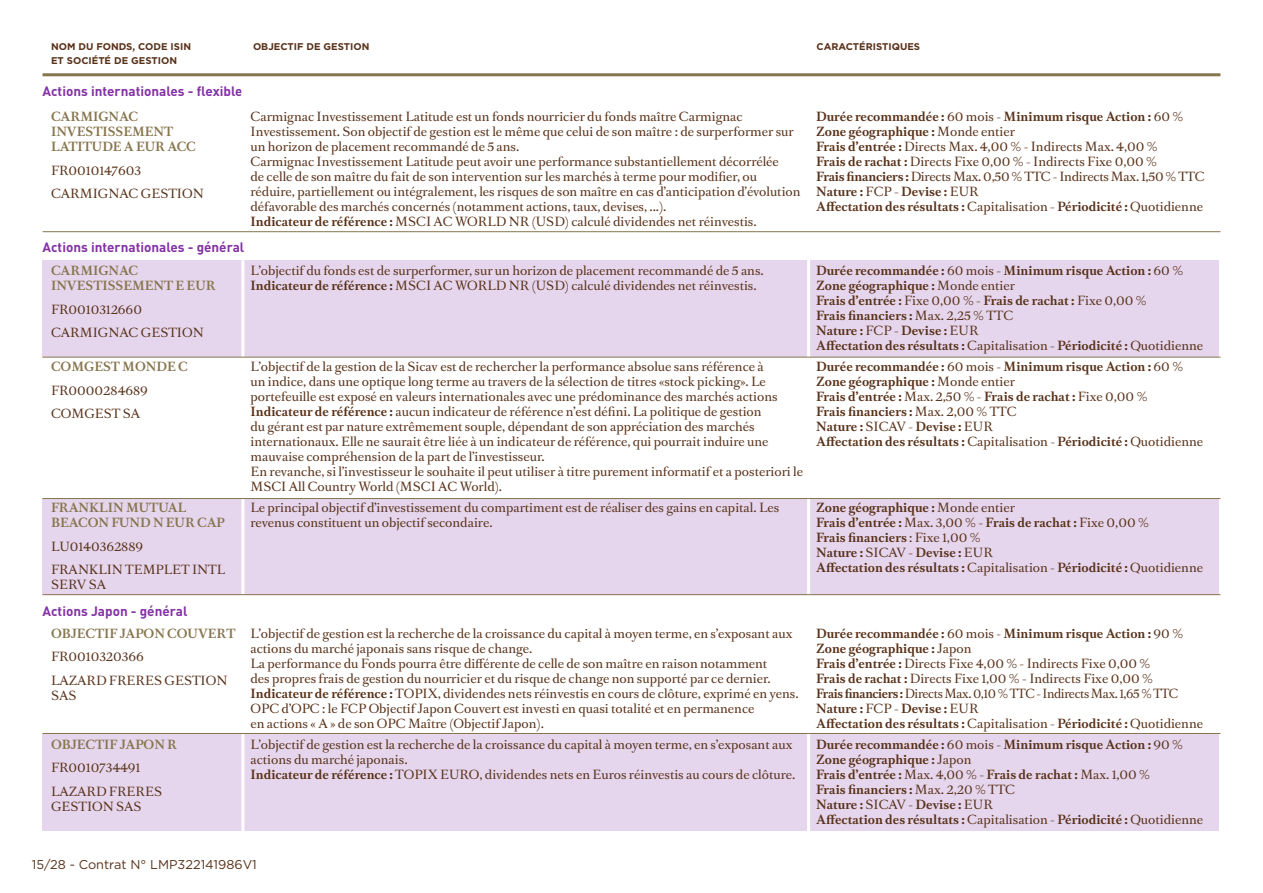
<style>
.page{position:relative;width:1263px;height:893px;background:#fff}
.page>*{position:absolute;margin:0;border:0;box-sizing:border-box;transform-origin:0 0}
.t1{font:700 13.5px "DIN";color:#8431a6}
.t2{font:12.75px "Gotham";color:#583119}
.t3{font:12px/15px "Romain BP Text";color:#583119}
.t4{font:700 12px/15px "Romain BP Text";color:#583119}
.t5{font:700 12px/15px "Romain BP Text";color:#86754d}
.t6{font:700 9.75px/13.5px "Gotham";color:#583119}
.s1{font-weight:700}
.s2{font-weight:400}
</style>
<div class="page">
<div style="left:43px;top:260px;width:1176px;height:97px;background:#e6d6ed"></div>
<div style="left:43px;top:498px;width:1176px;height:96px;background:#e6d6ed"></div>
<div style="left:43px;top:734px;width:1176px;height:96px;background:#e6d6ed"></div>
<hr style="left:43px;top:73px;width:1177px;height:3px;background:#86754d">
<hr style="left:241px;top:602px;width:3px;height:233px;background:#fff">
<hr style="left:241px;top:255px;width:3px;height:346px;background:#fff">
<hr style="left:807px;top:602px;width:3px;height:230px;background:#fff">
<hr style="left:807px;top:239px;width:3px;height:357px;background:#fff">
<hr style="left:43px;top:231px;width:1177px;height:1px;background:#86754d">
<hr style="left:43px;top:357px;width:1177px;height:1px;background:#86754d">
<hr style="left:43px;top:498px;width:1177px;height:1px;background:#86754d">
<hr style="left:43px;top:594px;width:1177px;height:1px;background:#86754d">
<hr style="left:43px;top:733px;width:1177px;height:1px;background:#86754d">
<p class="t6" style="left:51px;top:40px;width:142px">NOM DU FON DS, CODE ISIN<br>ET SOCI ÉTÉ DE GES</p>
<p class="t6" style="left:151px;top:54px;width:25px">TION</p>
<p class="t6" style="left:253px;top:40px;width:79px">OBJECTIF DE GES</p>
<p class="t6" style="left:344px;top:40px;width:25px">TION</p>
<p class="t6" style="left:816px;top:40px;width:16px">CARAC</p>
<p class="t6" style="left:853px;top:40px;width:62px">TÉRISTIQUES</p>
<p class="t1" style="left:43px;top:83px;width:202px">Actions internationales - flexible</p>
<p class="t5" style="left:51px;top:108px;width:89px;text-indent:47px">GNAC<br>INVESTISSEMENT<br>LATITU</p>
<p class="t5" style="left:51px;top:108px;width:20px">CARMI</p>
<p class="t5" style="left:102px;top:138px;width:45px">DEAEUR</p>
<p class="t5" style="left:167px;top:138px;width:30px">ACC</p>
<p class="t3" style="left:51px;top:158px;width:154px;line-height:23.5px">FR0010147603<br>CARMIGNAC GESTION</p>
<p class="t3" style="left:250px;top:108px;width:551px">Carmignac Investissement Latitude est un fonds nourricier du fonds maître Carmignac Investissement. Son objectif de gestion est le même que celui de son maître : de surperformer sur un horizon de placement recommandé de 5 ans.<br>Carmignac Investissement Latitude peut avoir une performance substantiellement décorrélée<br>de celle de son maître du fait de son intervention sur les marchés à terme pour modifier, ou réduire, partiellement ou intégralement, les risques de son maître en cas d’anticipation d’évolution défavorable des marchés concernés (notamment actions, taux, devises, ...).<br><span class="s1">Indicateur de référence :</span> MSCI AC WORLD NR (USD) calculé dividendes net réinvestis.</p>
<p class="t3" style="left:816px;top:108px;width:390px"><span class="s1">Durée recommandée :</span> 60 mois - <span class="s1">Minimum risque Action :</span> 60 % <span class="s1">Zone géographique :</span> Monde entier<br><span class="s1">Frais d’entrée :</span> Directs Max. 4,00 % - Indirects Max. 4,00 %<br><span class="s1">Frais de rachat :</span> Directs Fixe 0,00 % - Indirects Fixe 0,00 %<br><span class="s1">Frais financiers :</span> Directs Max. 0,50 % TTC - Indirects Max. 1,50 % TTC <span class="s1">Nature :</span> FCP - <span class="s1">Devise :</span> EUR<br><span class="s1">Affectation des résultats :</span> Capitalisation - <span class="s1">Périodicité :</span> Quotidienne</p>
<p class="t1" style="left:43px;top:238px;width:203px">Actions internationales - général</p>
<p class="t5" style="left:51px;top:262px;width:89px;text-indent:47px">GNAC<br>INVESTISSEMENT</p>
<p class="t5" style="left:51px;top:262px;width:20px">CARMI</p>
<p class="t5" style="left:176px;top:277px;width:22px">E EUR</p>
<p class="t3" style="left:51px;top:296px;width:154px;line-height:23.5px">FR0010312660<br>CARMIGNAC GESTION</p>
<p class="t5" style="left:51px;top:358px;width:84px">COMGEST MON</p>
<p class="t5" style="left:156px;top:358px;width:33px">DE C</p>
<p class="t3" style="left:51px;top:377px;width:98px;line-height:23.5px">FR0000284689<br>COMGEST SA</p>
<p class="t5" style="left:51px;top:499px;width:11px">FRAN</p>
<p class="t5" style="left:89px;top:499px;width:20px">KLIN</p>
<p class="t5" style="left:126px;top:499px;width:11px">MUTUAL</p>
<p class="t5" style="left:51px;top:514px;width:11px">BEA</p>
<p class="t5" style="left:78px;top:514px;width:44px">CON FUN</p>
<p class="t5" style="left:140px;top:514px;width:37px">D NEUR</p>
<p class="t5" style="left:197px;top:514px;width:29px">CAP</p>
<p class="t3" style="left:51px;top:533px;width:175px;line-height:23.5px">LU0140362889<br>FRANKLIN TEMPLET INTL</p>
<p class="t3" style="left:51px;top:576px;width:57px">SERV SA</p>
<p class="t1" style="left:43px;top:602px;width:146px">Actions Japon - général</p>
<p class="t5" style="left:51px;top:625px;width:53px">OBJECTIF</p>
<p class="t5" style="left:120px;top:625px;width:99px">JAPON COUVERT</p>
<p class="t3" style="left:51px;top:644px;width:178px;line-height:23.5px">FR0010320366<br>LAZARD FRERES GESTION</p>
<p class="t3" style="left:51px;top:687px;width:27px">SAS</p>
<p class="t5" style="left:51px;top:736px;width:53px">OBJECTIF</p>
<p class="t5" style="left:120px;top:736px;width:59px">JAPON R</p>
<p class="t3" style="left:51px;top:755px;width:113px;line-height:23.5px">FR0010734491<br>LAZARD FRERES</p>
<p class="t3" style="left:51px;top:798px;width:92px">GESTION SAS</p>
<p class="t3" style="left:250px;top:262px;width:515px">L’objectif du fonds est de surperformer, sur un horizon de placement recommandé de 5 ans.<br><span class="s1">Indicateur de référence :</span> MSCI AC WORLD NR (USD) calculé dividendes net réinvestis.</p>
<p class="t4" style="left:816px;top:262px;width:389px">Durée recommandée : <span class="s2">60 mois -</span> Minimum risque Action : <span class="s2">60 % </span>Zone géographique : <span class="s2">Monde entier<br></span>Frais d’entrée : <span class="s2">Fixe 0,00 % -</span> Frais de rachat : <span class="s2">Fixe 0,00 %<br></span>Frais financiers : <span class="s2">Max. 2,25 % TTC<br></span>Nature : <span class="s2">FCP -</span> Devise : <span class="s2">EUR<br></span>Affectation des résultats : <span class="s2">Capitalisation -</span> Périodicité : <span class="s2">Quotidienne</span></p>
<p class="t3" style="left:250px;top:358px;width:554px">L’objectif de la gestion de la Sicav est de rechercher la performance absolue sans référence à<br>un indice, dans une optique long terme au travers de la sélection de titres «stock picking». Le portefeuille est exposé en valeurs internationales avec une prédominance des marchés actions <span class="s1">Indicateur de référence :</span> aucun indicateur de référence n’est défini. La politique de gestion<br>du gérant est par nature extrêmement souple, dépendant de son appréciation des marchés internationaux. Elle ne saurait être liée à un indicateur de référence, qui pourrait induire une mauvaise compréhension de la part de l’investisseur.<br>En revanche, si l’investisseur le souhaite il peut utiliser à titre purement informatif et a posteriori le MSCI All Country World (MSCI AC World).</p>
<p class="t4" style="left:816px;top:358px;width:389px">Durée recommandée : <span class="s2">60 mois -</span> Minimum risque Action : <span class="s2">60 % </span>Zone géographique : <span class="s2">Monde entier<br></span>Frais d’entrée : <span class="s2">Max. 2,50 % -</span> Frais de rachat : <span class="s2">Fixe 0,00 %<br></span>Frais financiers : <span class="s2">Max. 2,00 % TTC<br></span>Nature : <span class="s2">SICAV -</span> Devise : <span class="s2">EUR<br></span>Affectation des résultats : <span class="s2">Capitalisation -</span> Périodicité : <span class="s2">Quotidienne</span></p>
<p class="t3" style="left:250px;top:499px;width:530px">Le principal objectif d’investissement du compartiment est de réaliser des gains en capital. Les revenus constituent un objectif secondaire.</p>
<p class="t4" style="left:816px;top:499px;width:388px">Zone géographique : <span class="s2">Monde entier<br></span>Frais d’entrée : <span class="s2">Max. 3,00 % -</span> Frais de rachat : <span class="s2">Fixe 0,00 %<br></span>Frais financiers <span class="s2">: Fixe 1,00 %<br></span>Nature : <span class="s2">SICAV -</span> Devise : <span class="s2">EUR<br></span>Affectation des résultats : <span class="s2">Capitalisation -</span> Périodicité : <span class="s2">Quotidienne</span></p>
<p class="t3" style="left:250px;top:625px;width:550px">L’objectif de gestion est la recherche de la croissance du capital à moyen terme, en s’exposant aux actions du marché japonais sans risque de change.<br>La performance du Fonds pourra être différente de celle de son maître en raison notamment<br>des propres frais de gestion du nourricier et du risque de change non supporté par ce dernier.<br><span class="s1">Indicateur de référence :</span> TOPIX, dividendes nets réinvestis en cours de clôture, exprimé en yens.<br>OPC d’OPC : le FCP Objectif Japon Couvert est investi en quasi totalité et en permanence<br>en actions « A » de son OPC Maître (Objectif Japon).</p>
<p class="t3" style="left:816px;top:625px;width:388px"><span class="s1">Durée recommandée :</span> 60 mois - <span class="s1">Minimum risque Action :</span> 90 % <span class="s1">Zone géographique :</span> Japon<br><span class="s1">Frais d’entrée :</span> Directs Fixe 4,00 % - Indirects Fixe 0,00 %<br><span class="s1">Frais de rachat :</span> Directs Fixe 1,00 % - Indirects Fixe 0,00 %<br><span class="s1">Frais financiers :</span> Directs Max. 0,10 % TTC - Indirects Max. 1,65 % TTC <span class="s1">Nature :</span> FCP - <span class="s1">Devise :</span> EUR<br><span class="s1">Affectation des résultats :</span> Capitalisation - <span class="s1">Périodicité :</span> Quotidienne</p>
<p class="t3" style="left:250px;top:736px;width:546px">L’objectif de gestion est la recherche de la croissance du capital à moyen terme, en s’exposant aux actions du marché japonais.<br><span class="s1">Indicateur de référence :</span> TOPIX EURO, dividendes nets en Euros réinvestis au cours de clôture.</p>
<p class="t4" style="left:816px;top:736px;width:389px">Durée recommandée : <span class="s2">60 mois -</span> Minimum risque Action : <span class="s2">90 % </span>Zone géographique : <span class="s2">Japon<br></span>Frais d’entrée : <span class="s2">Max. 4,00 % -</span> Frais de rachat : <span class="s2">Max. 1,00 %<br></span>Frais financiers : <span class="s2">Max. 2,20 % TTC<br></span>Nature : <span class="s2">SICAV -</span> Devise : <span class="s2">EUR<br></span>Affectation des résultats : <span class="s2">Capitalisation -</span> Périodicité : <span class="s2">Quotidienne</span></p>
<p class="t2" style="left:32px;top:857px;width:226px">15/28 - Contrat N° LMP322141986V1</p>
</div>
